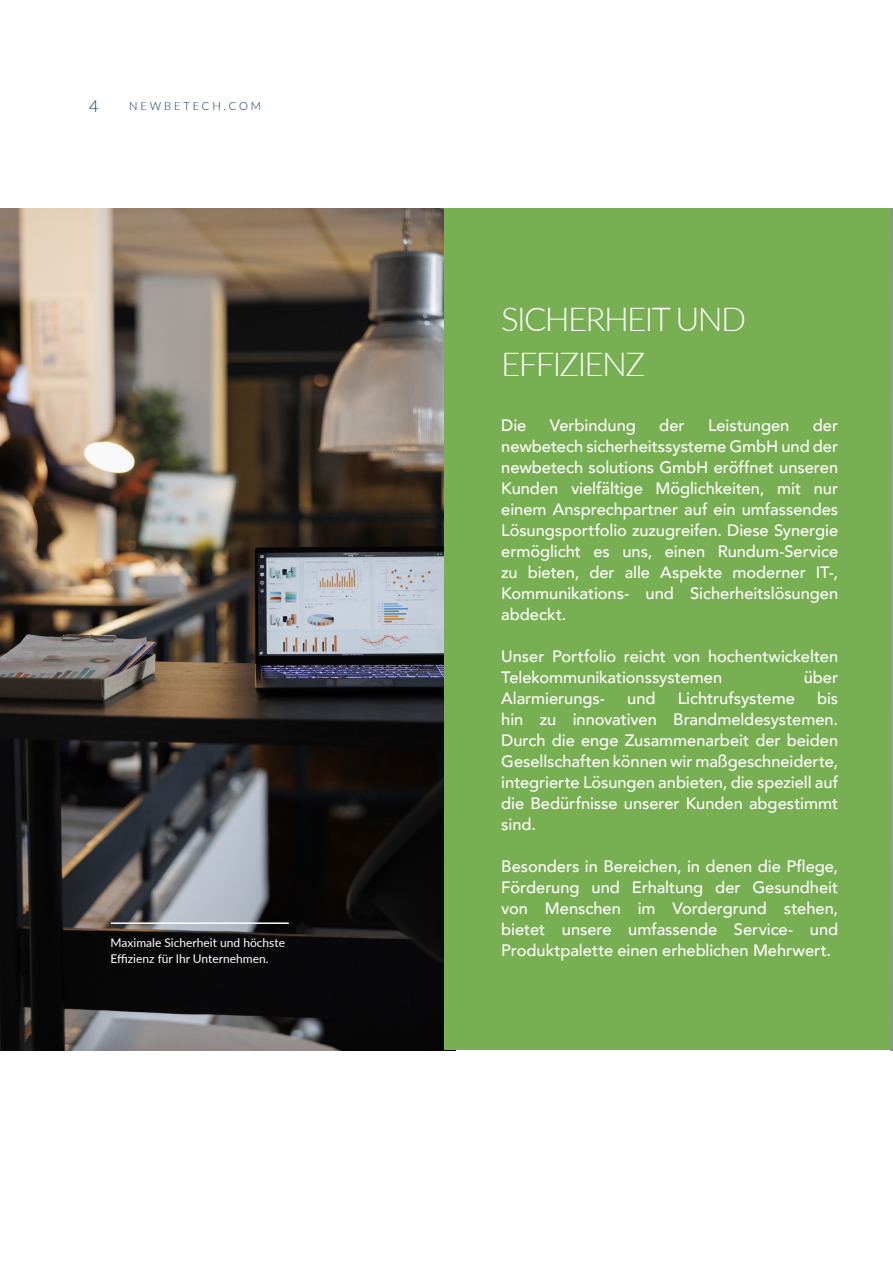
<style>
.page{position:relative;width:893px;height:1263px;background:#fff}
.page>*{position:absolute;margin:0;border:0;box-sizing:border-box;transform-origin:0 0}
.t1{font:300 33px/45px "Lato";letter-spacing:-.05em;color:#fff}
.Text{font:500 16.5px/21px "Avenir";letter-spacing:-.005em;color:#fff;text-align:justify}
.Website_address___page_no{font:300 16.5px "Lato";color:#083448}
.Picture_text{font:12px/16.5px "Lato";color:#fff}
.Website_address_small{font:300 11.25px "Lato";letter-spacing:.25em;color:#083448}
</style>
<div class="page">
<img style="left:0;top:208px;width:444px;height:842px">
<hr style="left:891px;top:208px;width:2px;height:842px;background:#8d9ea6">
<div style="left:444px;top:208px;width:447px;height:842px;background:#79af53"></div>
<hr style="left:111px;top:922px;width:177px;height:2px;background:#fff">
<p class="Website_address___page_no" style="left:89px;top:94px;width:11px">4</p>
<p class="Website_address_small" style="left:129px;top:98px;width:133px">NEWBETECH.COM</p>
<p class="Picture_text" style="left:111px;top:934px;width:176px">Maximale Sicherheit und höchste<br>Effizienz für Ihr Unternehmen.</p>
<p class="t1" style="left:501px;top:296px;width:246px">SICHERHEIT UND<br>EFFIZIENZ</p>
<p class="Text" style="left:501px;top:414px;width:338px;text-indent:312px">der newbetech sicherheitssysteme GmbH und der newbetech solutions GmbH eröffnet unseren Kunden vielfältige Möglichkeiten, mit nur einem Ansprechpartner auf ein umfassendes Lösungsportfolio zuzugreifen. Diese Synergie ermöglicht es uns, einen Rundum-Service zu bieten, der alle Aspekte moderner IT-, Kommunikations- und Sicherheitslösungen abdeckt.</p>
<p class="Text" style="left:501px;top:645px;width:338px">Unser Portfolio reicht von hochentwickelten<br>Telekommunikationssystemen</p>
<p class="Text" style="left:501px;top:414px;width:27px">Die</p>
<p class="Text" style="left:550px;top:414px;width:87px">Verbindung</p>
<p class="Text" style="left:659px;top:414px;width:27px">der</p>
<p class="Text" style="left:708px;top:414px;width:83px">Leistungen</p>
<p class="Text" style="left:804px;top:666px;width:36px">über</p>
<p class="Text" style="left:501px;top:687px;width:105px">Alarmierungs-</p>
<p class="Text" style="left:627px;top:687px;width:30px">und</p>
<p class="Text" style="left:678px;top:687px;width:119px">Lichtrufsysteme</p>
<p class="Text" style="left:501px;top:687px;width:338px;text-indent:316px">bis hin zu innovativen Brandmeldesystemen.<br>Durch die enge Zusammenarbeit der beiden Gesellschaften können wir maßgeschneiderte, integrierte Lösungen anbieten, die speziell auf die Bedürfnisse unserer Kunden abgestimmt sind.</p>
<p class="Text" style="left:501px;top:855px;width:338px">Besonders in Bereichen, in denen die Pflege, Förderung und Erhaltung der Gesundheit von Menschen im Vordergrund stehen, bietet unsere umfassende Service- und Produktpalette einen erheblichen Mehrwert.</p>
</div>
